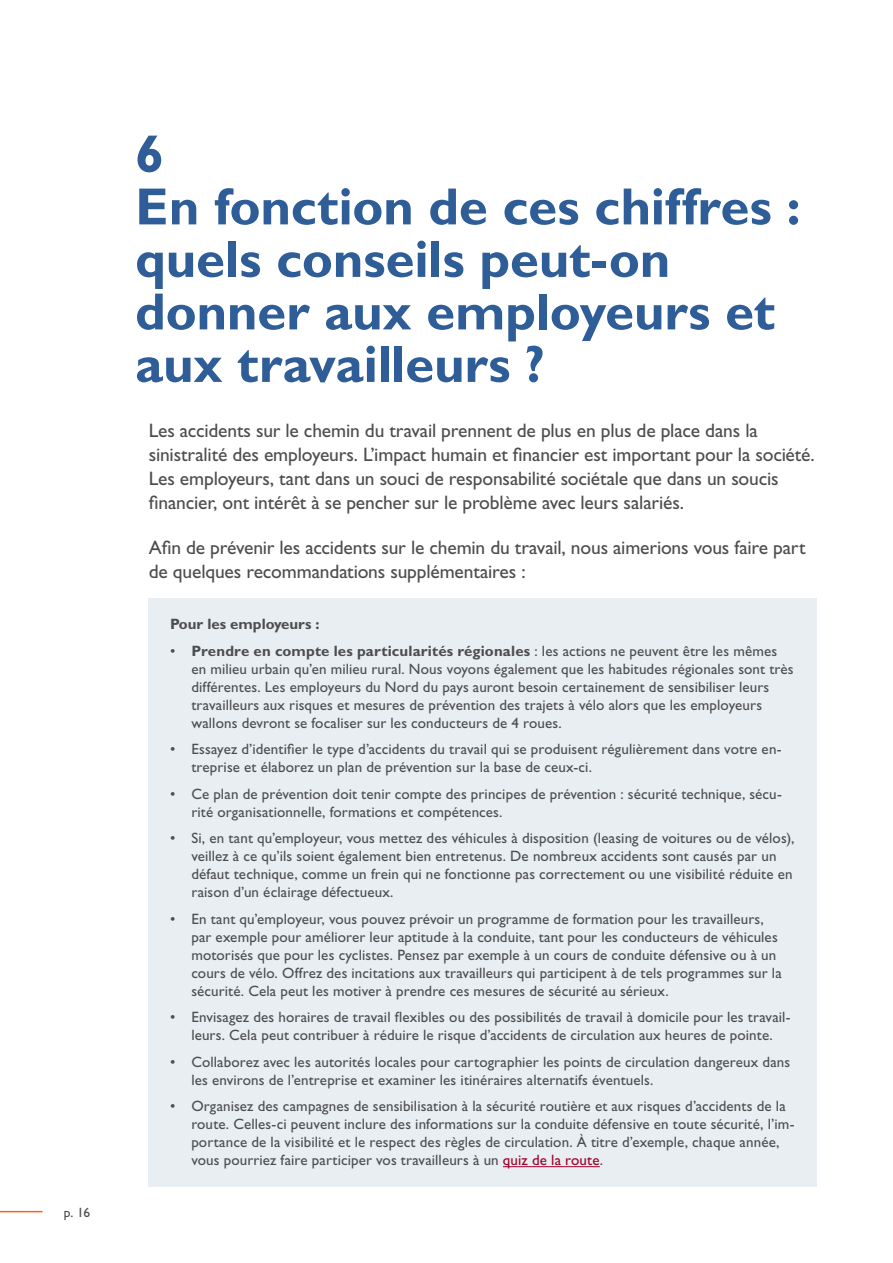
<style>
.page{position:relative;width:893px;height:1263px;background:#fff}
.page>*{position:absolute;margin:0;border:0;box-sizing:border-box;transform-origin:0 0}
.t1{font:700 52.5px/52.5px "Gill Sans Std";letter-spacing:-.005em;color:#2e5d97}
.t2{font:19.5px/24px "Gill Sans Std";letter-spacing:-.01em;color:#4d4d4f}
.t3{font:15px/18px "Gill Sans Std";letter-spacing:.01em;color:#4d4d4f}
.t4{font:700 15px "Gill Sans Std";color:#4d4d4f}
.t5{font:13.5px "Gill Sans Std";color:#4d4d4f}
.s1{font-weight:700}
.s2{color:#9e012e}
</style>
<div class="page">
<div style="left:149px;top:598px;width:668px;height:588px;background:#e8eef1"></div>
<hr style="left:503px;top:1166px;width:97px;height:1px;background:#9e012e">
<hr style="left:0;top:1211px;width:43px;height:1px;background:#f26522">
<p class="t5" style="left:64px;top:1204px;width:28px">p. 16</p>
<h1 class="t1" style="left:135px;top:128px;width:667px">6<br>En fonction de ces chiffres : quels conseils peut-on donner aux employeurs et aux travailleurs ?</h1>
<p class="t2" style="left:149px;top:418px;width:667px">Les accidents sur le chemin du travail prennent de plus en plus de place dans la sinistralité des employeurs. L’impact humain et financier est important pour la société.<br>Les employeurs, tant dans un souci de responsabilité sociétale que dans un soucis financier, ont intérêt à se pencher sur le problème avec leurs salariés.</p>
<h2 class="t2" style="left:149px;top:535px;width:658px">Afin de prévenir les accidents sur le chemin du travail, nous aimerions vous faire part de quelques recommandations supplémentaires :</h2>
<p class="t4" style="left:170px;top:615px;width:151px">Pour les employeurs :</p>
<p class="t3" style="left:191px;top:642px;width:604px;text-indent:-21px">• <span class="s1">Prendre en compte les particularités régionales</span> : les actions ne peuvent être les mêmes en milieu urbain qu’en milieu rural. Nous voyons également que les habitudes régionales sont très différentes. Les employeurs du Nord du pays auront besoin certainement de sensibiliser leurs travailleurs aux risques et mesures de prévention des trajets à vélo alors que les employeurs wallons devront se focaliser sur les conducteurs de 4 roues.</p>
<p class="t3" style="left:191px;top:740px;width:592px;text-indent:-21px">• Essayez d’identifier le type d’accidents du travail qui se produisent régulièrement dans votre en&shy;treprise et élaborez un plan de prévention sur la base de ceux-ci.</p>
<p class="t3" style="left:191px;top:785px;width:592px;text-indent:-21px">• Ce plan de prévention doit tenir compte des principes de prévention : sécurité technique, sécu&shy;rité organisationnelle, formations et compétences.</p>
<p class="t3" style="left:191px;top:829px;width:604px;text-indent:-21px">• Si, en tant qu’employeur, vous mettez des véhicules à disposition (leasing de voitures ou de vélos), veillez à ce qu’ils soient également bien entretenus. De nombreux accidents sont causés par un défaut technique, comme un frein qui ne fonctionne pas correctement ou une visibilité réduite en raison d’un éclairage défectueux.</p>
<p class="t3" style="left:191px;top:910px;width:592px;text-indent:-21px">• En tant qu’employeur, vous pouvez prévoir un programme de formation pour les travailleurs, par exemple pour améliorer leur aptitude à la conduite, tant pour les conducteurs de véhicules motorisés que pour les cyclistes. Pensez par exemple à un cours de conduite défensive ou à un cours de vélo. Offrez des incitations aux travailleurs qui participent à de tels programmes sur la sécurité. Cela peut les motiver à prendre ces mesures de sécurité au sérieux.</p>
<p class="t3" style="left:170px;top:1008px;width:622px;text-align:center">• Envisagez des horaires de travail flexibles ou des possibilités de travail à domicile pour les travail&shy;leurs. Cela peut contribuer à réduire le risque d’accidents de circulation aux heures de pointe.</p>
<p class="t3" style="left:191px;top:1053px;width:600px;text-indent:-21px">• Collaborez avec les autorités locales pour cartographier les points de circulation dangereux dans les environs de l’entreprise et examiner les itinéraires alternatifs éventuels.</p>
<p class="t3" style="left:191px;top:1097px;width:605px;text-indent:-21px">• Organisez des campagnes de sensibilisation à la sécurité routière et aux risques d’accidents de la route. Celles-ci peuvent inclure des informations sur la conduite défensive en toute sécurité, l’im&shy;portance de la visibilité et le respect des règles de circulation. À titre d’exemple, chaque année, vous pourriez faire participer vos travailleurs à un <span class="s2">quiz de la route</span>.</p>
</div>
